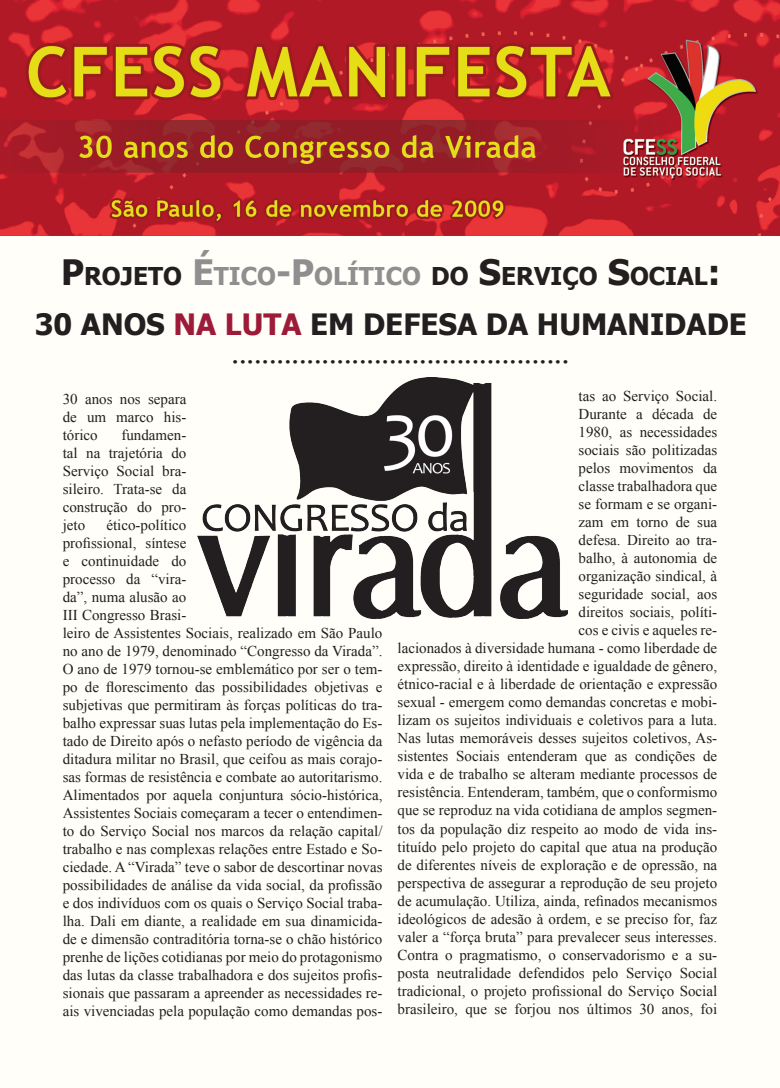
<style>
.page{position:relative;width:780px;height:1088px;background:#fff}
.page>*{position:absolute;margin:0;border:0;box-sizing:border-box;transform-origin:0 0}
.t1{font:italic 37.5px "Times New Roman";color:#231f20}
.t2{font:700 29.38px "Tahoma";color:#231f20}
.t3{font:700 24.5px "Tahoma";color:#231f20}
.t4{font:15px/18px "Times New Roman";color:#231f20;text-align:justify}
.s1{font-size:35px}
.s2{font-size:35px;color:#8f8f8f}
.s3{color:#8f8f8f}
.s4{color:#9d1b38}
</style>
<div class="page">
<div style="left:0;top:224px;width:780px;height:864px;background:#fffef8"></div>
<img style="left:197px;top:377px;width:371px;height:242px">
<img style="left:0;top:0;width:779px;height:236px">
<p class="t3" style="left:61px;top:259px;width:661px"><span class="s1">P</span>ROJETO <span class="s2">É</span><span class="s3">TICO</span><span class="s2">-P</span><span class="s3">OLÍTICO</span> DO <span class="s1">S</span>ERVIÇO <span class="s1">S</span>OCIAL<span class="s1">:</span></p>
<p class="t2" style="left:35px;top:304px;width:635px">30 ANOS <span class="s4">NA LUTA</span> EM DE FESA DA HUMANIDADE</p>
<p class="t1" style="left:232px;top:324px;width:341px">.............................................</p>
<p class="t4" style="left:63px;top:389px;width:125px">30 anos nos separa de um marco his&shy;tórico</p>
<p class="t4" style="left:63px;top:425px;width:125px;text-indent:59px">fundamen&shy;tal na trajetória do Serviço Social bra&shy;sileiro. Trata-se da construção do pro&shy;jeto</p>
<p class="t4" style="left:63px;top:515px;width:321px;text-align:left;text-indent:44px">ético-político<br>profissional, síntese<br>e continuidade do<br>processo da “vira-<br>da”, numa alusão ao<br>III Congresso Brasi-<br>leiro de Assistentes Sociais, realizado em São Paulo no ano de 1979, denominado “Congresso da Virada”.</p>
<p class="t4" style="left:63px;top:659px;width:321px">O ano de 1979 tornou-se emblemático por ser o tem&shy;po de florescimento das possibilidades objetivas e subjetivas que permitiram às forças políticas do tra&shy;balho expressar suas lutas pela implementação do Es&shy;tado de Direito após o nefasto período de vigência da ditadura militar no Brasil, que ceifou as mais corajo&shy;sas formas de resistência e combate ao autoritarismo.</p>
<p class="t4" style="left:63px;top:785px;width:321px">Alimentados por aquela conjuntura sócio-histórica, Assistentes Sociais começaram a tecer o entendimen&shy;to do Serviço Social nos marcos da relação capital/ trabalho e nas complexas relações entre Estado e So&shy;ciedade. A “Virada” teve o sabor de descortinar novas possibilidades de análise da vida social, da profissão e dos indivíduos com os quais o Serviço Social traba&shy;lha. Dali em diante, a realidade em sua dinamicida&shy;de e dimensão contraditória torna-se o chão histórico prenhe de lições cotidianas por meio do protagonismo das lutas da classe trabalhadora e dos sujeitos profis&shy;sionais que passaram a apreender as necessidades re&shy;ais vivenciadas pela população como demandas pos-</p>
<p class="t4" style="left:578px;top:387px;width:140px">tas ao Serviço Social.</p>
<p class="t4" style="left:397px;top:405px;width:321px;text-align:right">Durante a década de<br>1980, as necessidades<br>sociais são politizadas<br>pelos movimentos da<br>classe trabalhadora que<br>se formam e se organi-<br>zam em torno de sua<br>defesa. Direito ao tra-<br>balho, à autonomia de<br>organização sindical, à<br>seguridade social, aos<br>direitos sociais, políti-<br>cos e civis e aqueles re-<br>lacionados à diversidade humana - como liberdade de expressão, direito à identidade e igualdade de gênero, étnico-racial e à liberdade de orientação e expressão sexual - emergem como demandas concretas e mobi&shy;lizam os sujeitos individuais e coletivos para a luta.</p>
<p class="t4" style="left:397px;top:729px;width:321px">Nas lutas memoráveis desses sujeitos coletivos, As&shy;sistentes Sociais entenderam que as condições de vida e de trabalho se alteram mediante processos de resistência. Entenderam, também, que o conformismo que se reproduz na vida cotidiana de amplos segmen&shy;tos da população diz respeito ao modo de vida ins&shy;tituído pelo projeto do capital que atua na produção de diferentes níveis de exploração e de opressão, na perspectiva de assegurar a reprodução de seu projeto de acumulação. Utiliza, ainda, refinados mecanismos ideológicos de adesão à ordem, e se preciso for, faz valer a “força bruta” para prevalecer seus interesses.</p>
<p class="t4" style="left:397px;top:945px;width:321px">Contra o pragmatismo, o conservadorismo e a su&shy;posta neutralidade defendidos pelo Serviço Social tradicional, o projeto profissional do Serviço Social brasileiro, que se forjou nos últimos 30 anos, foi</p>
</div>
